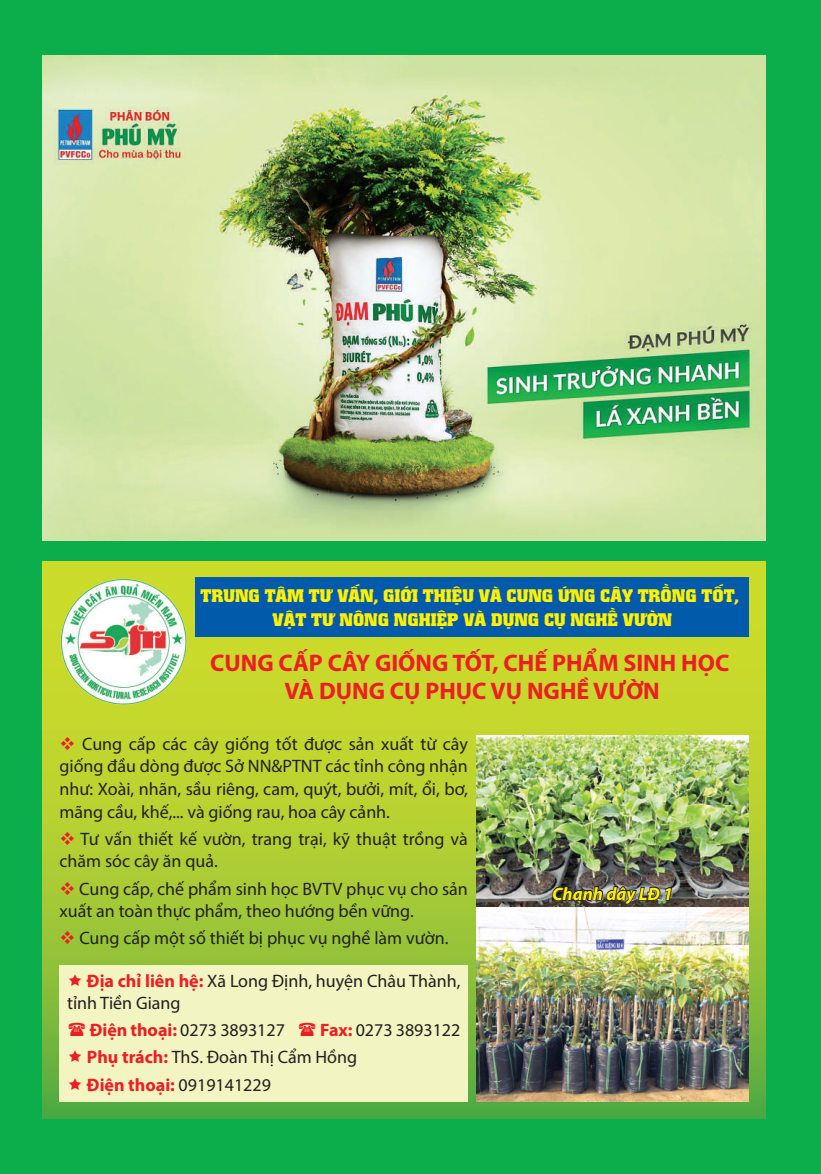
<style>
.page{position:relative;width:821px;height:1174px;background:#fff}
.page>*{position:absolute;margin:0;border:0;box-sizing:border-box;transform-origin:0 0}
.t1{font:700 24px/28.8px "Myriad Pro";color:#ee1d23;text-align:center}
.t2{font:18px/22.6px "Myriad Pro";color:#231f20}
.t3{font:18px/24px "UTM Colossalis";color:#fff101;text-align:center}
.t4{font:italic 700 18px "Myriad Pro";color:#fff101}
.s1{color:#ee1d23}
.s2{font-weight:700;color:#ee1d23}
</style>
<div class="page">
<div style="left:0;top:0;width:820px;height:1174px;background:#0cae4c"></div>
<svg style="left:43px;top:561px;width:722px;height:557px;background:#b1cf32"></svg>
<div style="left:60px;top:965px;width:408px;height:136px;background:#f2f4c1"></div>
<img style="left:43px;top:55px;width:722px;height:485px">
<img style="left:60px;top:577px;width:127px;height:128px">
<div style="left:196px;top:577px;width:552px;height:60px;background:#015aaa"></div>
<img style="left:476px;top:736px;width:272px;height:365px">
<svg style="left:551px;top:878px;width:122px;height:27px;background:#575452"></svg>
<p class="t3" style="left:200px;top:583px;width:540px">TRUNG TÂM TƯ VẤN, GIỚI THIỆU VÀ CUNG ỨNG CÂY TRỒNG TỐT,<br>VẬT TƯ NÔNG NGHIỆP VÀ DỤNG CỤ NGHỀ VƯỜN</p>
<h1 class="t1" style="left:210px;top:647px;width:520px">CUNG CẤP CÂY GIỐNG TỐT, CHẾ PHẨM SINH HỌC<br>VÀ DỤNG CỤ PHỤC VỤ NGHỀ VƯỜN</h1>
<p class="t2" style="left:60px;top:732px;width:410px;text-align:justify"><span class="s1">❖</span> Cung cấp các cây giống tốt được sản xuất từ cây giống đầu dòng được Sở NN&amp;PTNT các tỉnh công nhận như: Xoài, nhãn, sầu riêng, cam, quýt, bưởi, mít, ổi, bơ, mãng cầu, khế,... và giống rau, hoa cây cảnh.</p>
<p class="t2" style="left:60px;top:827px;width:410px"><span class="s1">❖</span> Tư vấn thiết kế vườn, trang trại, kỹ thuật trồng và chăm sóc cây ăn quả.</p>
<p class="t2" style="left:60px;top:877px;width:410px"><span class="s1">❖</span> Cung cấp, chế phẩm sinh học BVTV phục vụ cho sản xuất an toàn thực phẩm, theo hướng bền vững.</p>
<p class="t2" style="left:60px;top:926px;width:390px"><span class="s1">❖</span> Cung cấp một số thiết bị phục vụ nghề làm vườn.</p>
<p class="t2" style="left:67px;top:969px;width:395px;text-indent:20px"><span class="s2">Địa chỉ liên hệ:</span> Xã Long Định, huyện Châu Thành, tỉnh Tiền Giang</p>
<p class="t2" style="left:90px;top:1018px;width:197px"><span class="s2">Điện thoại:</span> 0273 3893127</p>
<p class="t2" style="left:87px;top:1016px;width:375px;line-height:27.2px;text-indent:233px"><span class="s2">Fax:</span> 0273 3893122<br><span class="s2">Phụ trách:</span> ThS. Đoàn Thị Cẩm Hồng<br><span class="s2">Điện thoại:</span> 0919141229</p>
<p class="t4" style="left:552px;top:882px;width:122px">Chanh dây LĐ 1</p>
</div>
